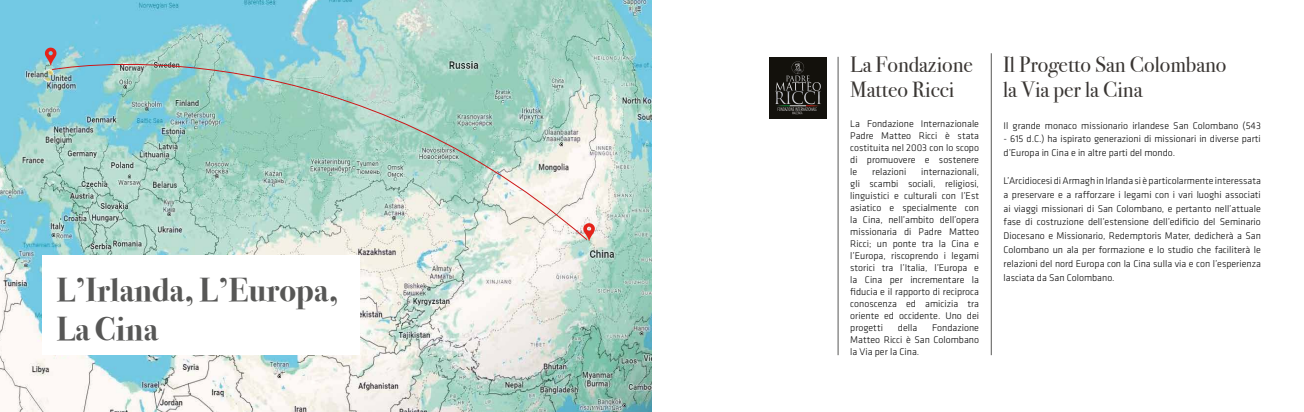
<style>
.page{position:relative;width:1304px;height:412px;background:#fff}
.page>*{position:absolute;margin:0;border:0;box-sizing:border-box;transform-origin:0 0}
.t1{font:700 33px/39.6px "Bodoni Svty Two OSITCTT";color:#575756}
.t2{font:22px/24px "Bodoni Svty Two OSITCTT";color:#3a3633}
.t3{font:300 10px/12px "Klavika Basic";color:#000;text-align:justify}
</style>
<div class="page">
<img style="left:0;top:0;width:652px;height:411px">
<div style="left:43px;top:255px;width:317px;height:99px;background:#fff"></div>
<svg style="left:51px;top:18px;width:537px;height:222px"></svg>
<svg style="left:45px;top:47px;width:12px;height:19px"></svg>
<svg style="left:583px;top:223px;width:12px;height:18px"></svg>
<img style="left:770px;top:57px;width:57px;height:61px">
<hr style="left:838px;top:57px;width:1px;height:297px;background:#575756">
<hr style="left:991px;top:53px;width:1px;height:301px;background:#575756">
<h1 class="t1" style="left:57px;top:269px;width:284px">L’Irlanda, L’Europa,<br>La Cina</h1>
<h2 class="t2" style="left:850px;top:53px;width:124px">La Fondazione<br>Matteo Ricci</h2>
<p class="t3" style="left:850px;top:117px;width:130px">La Fondazione Internazionale Padre Matteo Ricci è stata costituita nel 2003 con lo scopo di promuovere e sostenere le</p>
<p class="t3" style="left:850px;top:165px;width:130px;text-indent:71px">internazionali, gli scambi sociali, religiosi, linguistici e culturali con l’Est asiatico e specialmente con la Cina, nell’ambito dell’opera missionaria di Padre Matteo Ricci; un ponte tra la Cina e l’Europa, riscoprendo i legami storici tra l’Italia, l’Europa e la Cina per incrementare la fiducia e il rapporto di reciproca conoscenza ed amicizia tra oriente ed occidente. Uno dei progetti</p>
<p class="t3" style="left:872px;top:165px;width:36px">relazioni</p>
<p class="t3" style="left:850px;top:321px;width:130px;text-indent:82px">Fondazione Matteo Ricci è San Colombano la Via per la Cina.</p>
<p class="t3" style="left:898px;top:321px;width:21px">della</p>
<h2 class="t2" style="left:1003px;top:53px;width:225px">Il Progetto San Colombano la Via per la Cina</h2>
<p class="t3" style="left:1004px;top:119px;width:259px">Il grande monaco missionario irlandese San Colombano (543</p>
<p class="t3" style="left:1004px;top:132px;width:259px;line-height:13.8px">- 615 d.C.) ha ispirato generazioni di missionari in diverse parti d’Europa in Cina e in altre parti del mondo.</p>
<p class="t3" style="left:1004px;top:173px;width:259px;line-height:13.8px">L’Arcidiocesi di Armagh in Irlanda si è particolarmente interessata a preservare e a rafforzare i legami con i vari luoghi associati ai viaggi missionari di San Colombano, e pertanto nell’attuale fase di costruzione dell’estensione dell’edificio del Seminario Diocesano e Missionario, Redemptoris Mater, dedicherà a San Colombano un ala per formazione e lo studio che faciliterà le relazioni del nord Europa con la Cina sulla via e con l’esperienza lasciata da San Colombano.</p>
</div>
